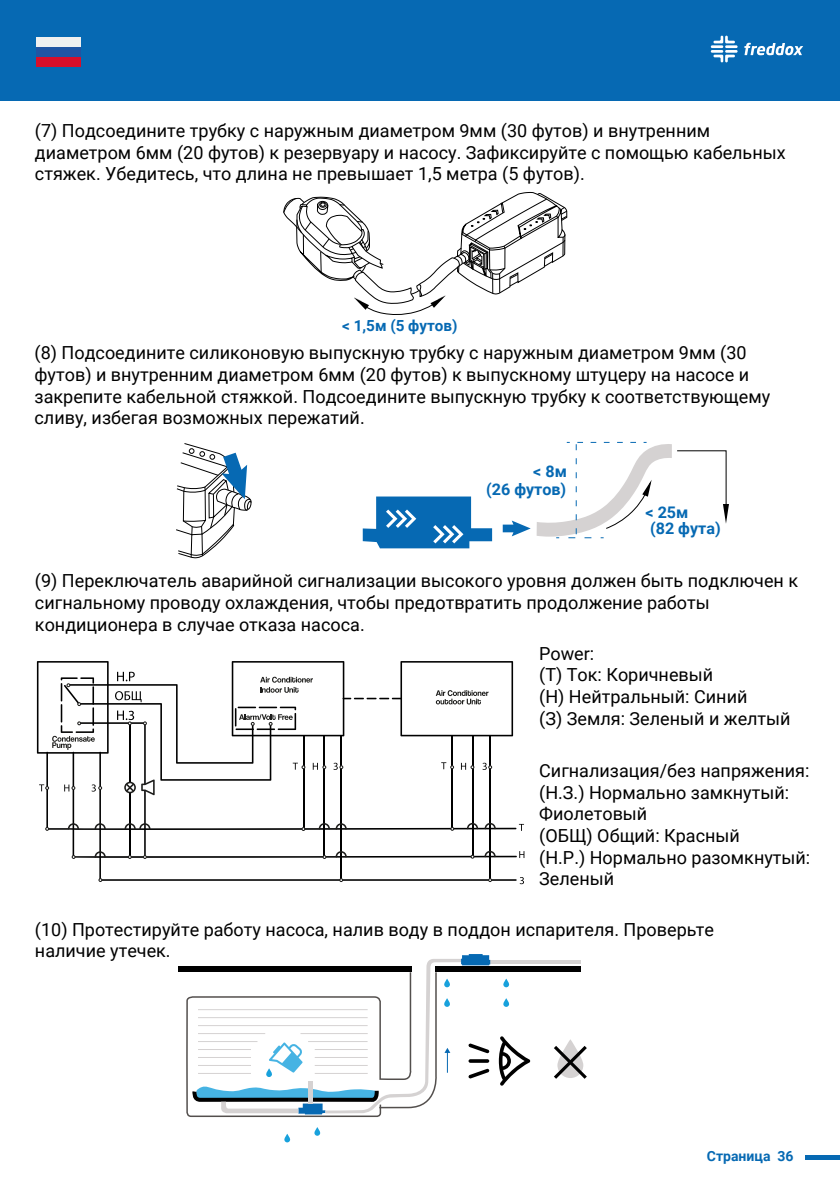
<style>
.page{position:relative;width:840px;height:1191px;background:#fff}
.page>*{position:absolute;margin:0;border:0;box-sizing:border-box;transform-origin:0 0}
.t1{font:18px/21.6px "Roboto";color:#000}
.t2{font:700 16px/18px "Roboto";color:#0669b3;text-align:right}
.t3{font:700 15.2px "Roboto";color:#0669b3}
.t4{font:700 14px "Roboto";color:#0669b3}
</style>
<div class="page">
<hr style="left:805px;top:1155px;width:34px;height:4px;background:#0669b3">
<div style="left:178px;top:966px;width:233px;height:6px;background:#000"></div>
<div style="left:434px;top:966px;width:146px;height:6px;background:#000"></div>
<svg style="left:503px;top:978px;width:6px;height:9px"></svg>
<svg style="left:503px;top:998px;width:6px;height:9px"></svg>
<svg style="left:284px;top:1133px;width:6px;height:9px"></svg>
<svg style="left:314px;top:1127px;width:6px;height:8px"></svg>
<hr style="left:490px;top:960px;width:90px;height:4px;background:#d5d2d2">
<svg style="left:498px;top:1036px;width:32px;height:50px"></svg>
<svg style="left:557px;top:1039px;width:26px;height:39px"></svg>
<svg style="left:554px;top:1045px;width:32px;height:33px"></svg>
<svg style="left:186px;top:954px;width:304px;height:163px"></svg>
<div style="left:0;top:0;width:839px;height:101px;background:#0669b3"></div>
<svg style="left:99px;top:859px;width:417px;height:21px"></svg>
<hr style="left:489px;top:735px;width:1px;height:144px;background:#000">
<hr style="left:340px;top:735px;width:2px;height:145px;background:#000">
<svg style="left:98px;top:878px;width:4px;height:4px"></svg>
<svg style="left:488px;top:878px;width:3px;height:4px"></svg>
<svg style="left:339px;top:878px;width:4px;height:4px"></svg>
<svg style="left:519px;top:877px;width:4px;height:7px"></svg>
<svg style="left:37px;top:661px;width:487px;height:198px"></svg>
<svg style="left:283px;top:192px;width:284px;height:123px"></svg>
<svg style="left:176px;top:443px;width:76px;height:116px"></svg>
<svg style="left:502px;top:520px;width:28px;height:16px"></svg>
<svg style="left:536px;top:442px;width:192px;height:97px"></svg>
<svg style="left:362px;top:496px;width:130px;height:52px"></svg>
<svg style="left:744px;top:43px;width:58px;height:12px"></svg>
<svg style="left:710px;top:36px;width:27px;height:26px"></svg>
<div style="left:36px;top:37px;width:45px;height:30px;background:#2055a3"></div>
<div style="left:36px;top:37px;width:45px;height:10px;background:#f0f0f0"></div>
<div style="left:36px;top:57px;width:45px;height:10px;background:#d80e2a"></div>
<p class="t1" style="left:35px;top:119px;width:751px">(7) Подсоедините трубку с наружным диаметром 9мм (30 футов) и внутренним диаметром 6мм (20 футов) к резервуару и насосу. Зафиксируйте с помощью кабельных стяжек. Убедитесь, что длина не превышает 1,5 метра (5 футов).</p>
<p class="t3" style="left:342px;top:315px;width:117px">&lt; 1,5м (5 футов)</p>
<p class="t1" style="left:35px;top:341px;width:736px">(8) Подсоедините силиконовую выпускную трубку с наружным диаметром 9мм (30 футов) и внутренним диаметром 6мм (20 футов) к выпускному штуцеру на насосе и закрепите кабельной стяжкой. Подсоедините выпускную трубку к соответствующему сливу, избегая возможных пережатий.</p>
<p class="t2" style="left:486px;top:461px;width:82px">&lt; 8м<br>(26 футов)</p>
<p class="t2" style="left:645px;top:502px;width:44px">&lt; 25м</p>
<p class="t2" style="left:649px;top:519px;width:72px">(82 фута)</p>
<p class="t1" style="left:35px;top:569px;width:764px">(9) Переключатель аварийной сигнализации высокого уровня должен быть подключен к сигнальному проводу охлаждения, чтобы предотвратить продолжение работы кондиционера в случае отказа насоса.</p>
<p class="t1" style="left:539px;top:642px;width:253px">Power:<br>(Т) Ток: Коричневый<br>(Н) Нейтральный: Синий<br>(З) Земля: Зеленый и желтый</p>
<p class="t1" style="left:539px;top:759px;width:272px">Сигнализация/без напряжения: (Н.З.) Нормально замкнутый:<br>Фиолетовый<br>(ОБЩ) Общий: Красный<br>(Н.Р.) Нормально разомкнутый:<br>Зеленый</p>
<p class="t1" style="left:35px;top:917px;width:680px">(10) Протестируйте работу насоса, налив воду в поддон испарителя. Проверьте наличие утечек.</p>
<p class="t4" style="left:706px;top:1146px;width:88px">Страница 36</p>
</div>
